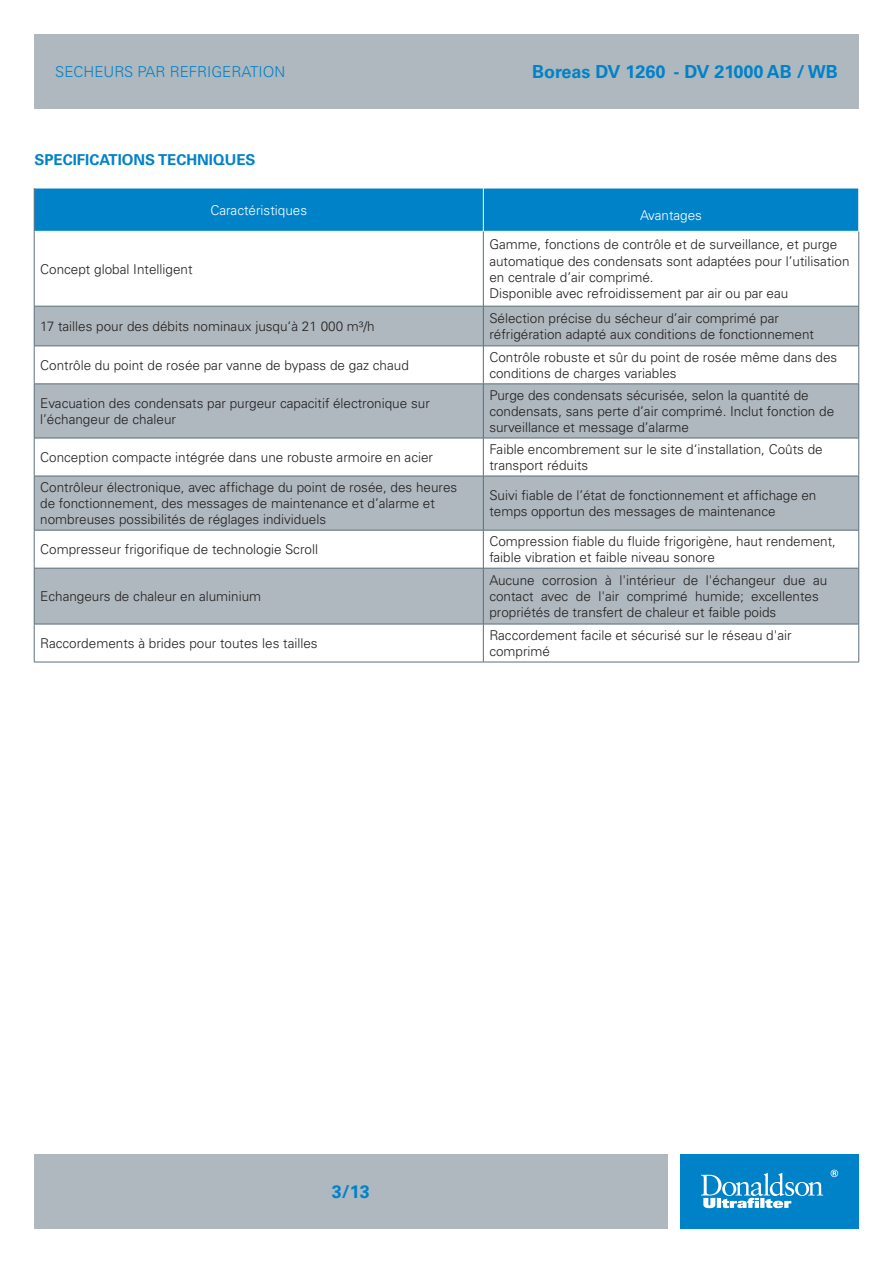
<style>
.page{position:relative;width:893px;height:1263px;background:#fff}
.page>*{position:absolute;margin:0;border:0;box-sizing:border-box;transform-origin:0 0}
.t1{font:700 18px "Univers LT Pro 65";color:#0082c8}
.t2{font:300 15px "Univers LT Pro 45";color:#0082c8}
.Heading{font:700 15px "Univers LT Pro 65";color:#0082c8}
.Subheading{font:300 13.5px/16.2px "Univers LT Pro 45";color:#231f20}
.Subheading-2{font:300 13.5px "Univers LT Pro 45";color:#fff}
</style>
<div class="page">
<div style="left:34px;top:34px;width:825px;height:75px;background:#aeb8be"></div>
<div style="left:34px;top:1154px;width:634px;height:75px;background:#aeb8be"></div>
<div style="left:680px;top:1154px;width:179px;height:75px;background:#0082c8"></div>
<svg style="left:701px;top:1173px;width:122px;height:35px"></svg>
<svg style="left:831px;top:1169px;width:7px;height:8px"></svg>
<div style="left:35px;top:189px;width:823px;height:42px;background:#0082c8"></div>
<svg style="left:35px;top:307px;width:823px;height:317px;fill:#aeb8be"></svg>
<hr style="left:483px;top:188px;width:1px;height:43px;background:#fff">
<hr style="left:34px;top:188px;width:1px;height:43px;background:#5b6f7b">
<hr style="left:34px;top:231px;width:1px;height:75px;background:#5b6f7b">
<hr style="left:483px;top:231px;width:1px;height:75px;background:#5b6f7b">
<hr style="left:858px;top:231px;width:1px;height:75px;background:#5b6f7b">
<hr style="left:34px;top:306px;width:449px;height:1px;background:#5b6f7b">
<hr style="left:34px;top:306px;width:1px;height:40px;background:#5b6f7b">
<hr style="left:483px;top:306px;width:376px;height:1px;background:#5b6f7b">
<hr style="left:483px;top:306px;width:1px;height:40px;background:#5b6f7b">
<hr style="left:858px;top:306px;width:1px;height:40px;background:#5b6f7b">
<hr style="left:34px;top:346px;width:449px;height:1px;background:#5b6f7b">
<hr style="left:34px;top:346px;width:1px;height:38px;background:#5b6f7b">
<hr style="left:483px;top:346px;width:376px;height:1px;background:#5b6f7b">
<hr style="left:483px;top:346px;width:1px;height:38px;background:#5b6f7b">
<hr style="left:858px;top:346px;width:1px;height:38px;background:#5b6f7b">
<hr style="left:34px;top:384px;width:449px;height:1px;background:#5b6f7b">
<hr style="left:34px;top:384px;width:1px;height:54px;background:#5b6f7b">
<hr style="left:483px;top:384px;width:376px;height:1px;background:#5b6f7b">
<hr style="left:483px;top:384px;width:1px;height:54px;background:#5b6f7b">
<hr style="left:858px;top:384px;width:1px;height:54px;background:#5b6f7b">
<hr style="left:34px;top:438px;width:449px;height:1px;background:#5b6f7b">
<hr style="left:34px;top:438px;width:1px;height:38px;background:#5b6f7b">
<hr style="left:483px;top:438px;width:376px;height:1px;background:#5b6f7b">
<hr style="left:483px;top:438px;width:1px;height:38px;background:#5b6f7b">
<hr style="left:858px;top:438px;width:1px;height:38px;background:#5b6f7b">
<hr style="left:34px;top:476px;width:449px;height:1px;background:#5b6f7b">
<hr style="left:34px;top:476px;width:1px;height:54px;background:#5b6f7b">
<hr style="left:483px;top:476px;width:376px;height:1px;background:#5b6f7b">
<hr style="left:483px;top:476px;width:1px;height:54px;background:#5b6f7b">
<hr style="left:858px;top:476px;width:1px;height:54px;background:#5b6f7b">
<hr style="left:34px;top:530px;width:449px;height:1px;background:#5b6f7b">
<hr style="left:34px;top:530px;width:1px;height:38px;background:#5b6f7b">
<hr style="left:483px;top:530px;width:376px;height:1px;background:#5b6f7b">
<hr style="left:483px;top:530px;width:1px;height:38px;background:#5b6f7b">
<hr style="left:858px;top:530px;width:1px;height:38px;background:#5b6f7b">
<hr style="left:34px;top:568px;width:449px;height:1px;background:#5b6f7b">
<hr style="left:34px;top:568px;width:1px;height:56px;background:#5b6f7b">
<hr style="left:483px;top:568px;width:376px;height:1px;background:#5b6f7b">
<hr style="left:483px;top:568px;width:1px;height:56px;background:#5b6f7b">
<hr style="left:858px;top:568px;width:1px;height:56px;background:#5b6f7b">
<hr style="left:34px;top:624px;width:449px;height:1px;background:#5b6f7b">
<hr style="left:34px;top:624px;width:1px;height:38px;background:#5b6f7b">
<hr style="left:483px;top:624px;width:376px;height:1px;background:#5b6f7b">
<hr style="left:483px;top:624px;width:1px;height:38px;background:#5b6f7b">
<hr style="left:858px;top:624px;width:1px;height:38px;background:#5b6f7b">
<hr style="left:34px;top:662px;width:449px;height:1px;background:#5b6f7b">
<hr style="left:483px;top:662px;width:376px;height:1px;background:#5b6f7b">
<p class="t2" style="left:55px;top:62px;width:231px">SECHEURS PAR REFRIGERATION</p>
<h1 class="t1" style="left:532px;top:61px;width:307px">Boreas DV 1260 - DV 21000 AB / WB</h1>
<p class="Heading" style="left:34px;top:151px;width:223px">SPECIFICATIONS TECHNIQUES</p>
<p class="Subheading-2" style="left:210px;top:202px;width:98px">Caractéristiques</p>
<p class="Subheading-2" style="left:640px;top:207px;width:64px">Avantages</p>
<p class="Subheading" style="left:40px;top:261px;width:154px">Concept global Intelligent</p>
<p class="Subheading" style="left:489px;top:236px;width:362px">Gamme, fonctions de contrôle et de surveillance, et purge automatique des condensats sont adaptées pour l’utilisation en centrale d’air comprimé.</p>
<p class="Subheading" style="left:489px;top:285px;width:301px">Disponible avec refroidissement par air ou par eau</p>
<p class="Subheading" style="left:40px;top:318px;width:336px">17 tailles pour des débits nominaux jusqu‘à 21 000 m³/h</p>
<p class="Subheading" style="left:489px;top:310px;width:326px">Sélection précise du sécheur d’air comprimé par réfrigération adapté aux conditions de fonctionnement</p>
<p class="Subheading" style="left:40px;top:357px;width:370px">Contrôle du point de rosée par vanne de bypass de gaz chaud</p>
<p class="Subheading" style="left:489px;top:349px;width:349px">Contrôle robuste et sûr du point de rosée même dans des conditions de charges variables</p>
<p class="Subheading" style="left:40px;top:395px;width:391px">Evacuation des condensats par purgeur capacitif électronique sur l’échangeur de chaleur</p>
<p class="Subheading" style="left:489px;top:387px;width:346px">Purge des condensats sécurisée, selon la quantité de condensats, sans perte d’air comprimé. Inclut fonction de surveillance et message d’alarme</p>
<p class="Subheading" style="left:40px;top:449px;width:394px">Conception compacte intégrée dans une robuste armoire en acier</p>
<p class="Subheading" style="left:489px;top:441px;width:335px">Faible encombrement sur le site d‘installation, Coûts de transport réduits</p>
<p class="Subheading" style="left:40px;top:479px;width:419px">Contrôleur électronique, avec affichage du point de rosée, des heures de fonctionnement, des messages de maintenance et d’alarme et nombreuses possibilités de réglages individuels</p>
<p class="Subheading" style="left:489px;top:487px;width:329px">Suivi fiable de l’état de fonctionnement et affichage en temps opportun des messages de maintenance</p>
<p class="Subheading" style="left:40px;top:541px;width:279px">Compresseur frigorifique de technologie Scroll</p>
<p class="Subheading" style="left:489px;top:533px;width:348px">Compression fiable du fluide frigorigène, haut rendement, faible vibration et faible niveau sonore</p>
<p class="Subheading" style="left:40px;top:588px;width:223px">Echangeurs de chaleur en aluminium</p>
<p class="Subheading" style="left:489px;top:572px;width:339px">Aucune corrosion à l'intérieur de l'échangeur due au contact avec de l'air comprimé humide; excellentes propriétés de transfert de chaleur et faible poids</p>
<p class="Subheading" style="left:40px;top:635px;width:279px">Raccordements à brides pour toutes les tailles</p>
<p class="Subheading" style="left:489px;top:627px;width:304px">Raccordement facile et sécurisé sur le réseau d'air comprimé</p>
<h1 class="t1" style="left:332px;top:1181px;width:40px">3/13</h1>
</div>
